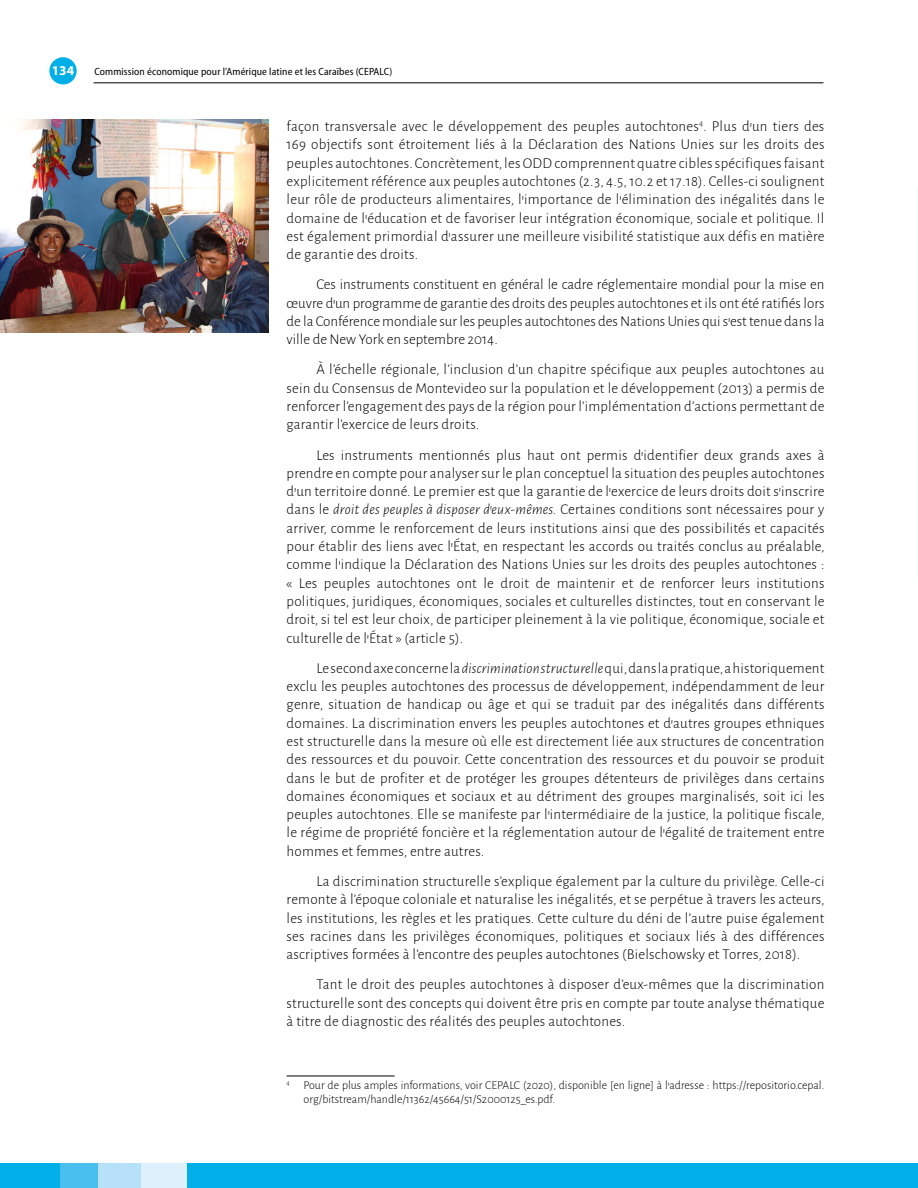
<style>
.page{position:relative;width:918px;height:1188px;background:#fff}
.page>*{position:absolute;margin:0;border:0;box-sizing:border-box;transform-origin:0 0}
.t1{font:300 15px/18.3px "Alegreya Sans";letter-spacing:.015em;color:#000;text-align:justify}
.t2{font:700 13.5px "Myriad Pro";color:#fff}
.t3{font:300 12px/13.5px "Alegreya Sans";color:#000}
.t4{font:semi-condensed 10.5px "Myriad Pro";letter-spacing:.01em;color:#000}
.s1{font-style:italic}
</style>
<div class="page">
<hr style="left:94px;top:82px;width:729px;height:1px;background:#000">
<div style="left:49px;top:57px;width:28px;height:27px;background:#00afe7;border-radius:50%"></div>
<div style="left:0;top:1163px;width:918px;height:25px;background:#00afe7"></div>
<div style="left:60px;top:1163px;width:46px;height:25px;background:#49bfed"></div>
<div style="left:99px;top:1163px;width:45px;height:25px;background:#b7e1f8"></div>
<div style="left:141px;top:1163px;width:46px;height:25px;background:#ddf0fc"></div>
<img style="left:0;top:119px;width:269px;height:213px">
<hr style="left:287px;top:1076px;width:108px;height:1px;background:#000">
<p class="t2" style="left:52px;top:62px;width:24px">134</p>
<p class="t4" style="left:94px;top:65px;width:299px">Commission économique pour l’Amérique latine et les Caraïbes (CEPALC)</p>
<p class="t1" style="left:287px;top:117px;width:539px">façon transversale avec le développement des peuples autochtones<sup>4</sup>. Plus d’un tiers des 169 objectifs sont étroitement liés à la Déclaration des Nations Unies sur les droits des peuples autochtones. Concrètement, les ODD comprennent quatre cibles spécifiques faisant explicitement référence aux peuples autochtones (2.3, 4.5, 10.2 et 17.18). Celles-ci soulignent leur rôle de producteurs alimentaires, l’importance de l’élimination des inégalités dans le domaine de l’éducation et de favoriser leur intégration économique, sociale et politique. Il est également primordial d’assurer une meilleure visibilité statistique aux défis en matière de garantie des droits.</p>
<p class="t1" style="left:287px;top:275px;width:539px;text-indent:30px">Ces instruments constituent en général le cadre réglementaire mondial pour la mise en œuvre d’un programme de garantie des droits des peuples autochtones et ils ont été ratifiés lors de la Conférence mondiale sur les peuples autochtones des Nations Unies qui s’est tenue dans la ville de New York en septembre 2014.</p>
<p class="t1" style="left:287px;top:360px;width:539px;text-indent:30px">À l’échelle régionale, l’inclusion d’un chapitre spécifique aux peuples autochtones au sein du Consensus de Montevideo sur la population et le développement (2013) a permis de renforcer l’engagement des pays de la région pour l’implémentation d’actions permettant de garantir l’exercice de leurs droits.</p>
<p class="t1" style="left:287px;top:445px;width:540px;text-indent:30px">Les instruments mentionnés plus haut ont permis d’identifier deux grands axes à prendre en compte pour analyser sur le plan conceptuel la situation des peuples autochtones d’un territoire donné. Le premier est que la garantie de l’exercice de leurs droits doit s’inscrire dans le <span class="s1">droit des peuples à disposer d’eux-mêmes.</span> Certaines conditions sont nécessaires pour y arriver, comme le renforcement de leurs institutions ainsi que des possibilités et capacités pour établir des liens avec l’État, en respectant les accords ou traités conclus au préalable, comme l’indique la Déclaration des Nations Unies sur les droits des peuples autochtones : « Les peuples autochtones ont le droit de maintenir et de renforcer leurs institutions politiques, juridiques, économiques, sociales et culturelles distinctes, tout en conservant le droit, si tel est leur choix, de participer pleinement à la vie politique, économique, sociale et culturelle de l’État » (article 5).</p>
<p class="t1" style="left:287px;top:658px;width:540px;text-indent:30px">Le second axe concerne la <span class="s1">discrimination structurelle</span> qui, dans la pratique, a historiquement exclu les peuples autochtones des processus de développement, indépendamment de leur genre, situation de handicap ou âge et qui se traduit par des inégalités dans différents domaines. La discrimination envers les peuples autochtones et d’autres groupes ethniques est structurelle dans la mesure où elle est directement liée aux structures de concentration des ressources et du pouvoir. Cette concentration des ressources et du pouvoir se produit dans le but de profiter et de protéger les groupes détenteurs de privilèges dans certains domaines économiques et sociaux et au détriment des groupes marginalisés, soit ici les peuples autochtones. Elle se manifeste par l’intermédiaire de la justice, la politique fiscale, le régime de propriété foncière et la réglementation autour de l’égalité de traitement entre hommes et femmes, entre autres.</p>
<p class="t1" style="left:287px;top:872px;width:540px;text-indent:30px">La discrimination structurelle s’explique également par la culture du privilège. Celle-ci remonte à l’époque coloniale et naturalise les inégalités, et se perpétue à travers les acteurs, les institutions, les règles et les pratiques. Cette culture du déni de l’autre puise également ses racines dans les privilèges économiques, politiques et sociaux liés à des différences ascriptives formées à l’encontre des peuples autochtones (Bielschowsky et Torres, 2018).</p>
<p class="t1" style="left:287px;top:975px;width:539px;text-indent:30px">Tant le droit des peuples autochtones à disposer d’eux-mêmes que la discrimination structurelle sont des concepts qui doivent être pris en compte par toute analyse thématique à titre de diagnostic des réalités des peuples autochtones.</p>
<p class="t3" style="left:304px;top:1078px;width:522px;text-indent:-17px"><sup>4</sup> Pour de plus amples informations, voir CEPALC (2020), disponible [en ligne] à l’adresse : https://repositorio.cepal. org/bitstream/handle/11362/45664/51/S2000125_es.pdf.</p>
</div>
